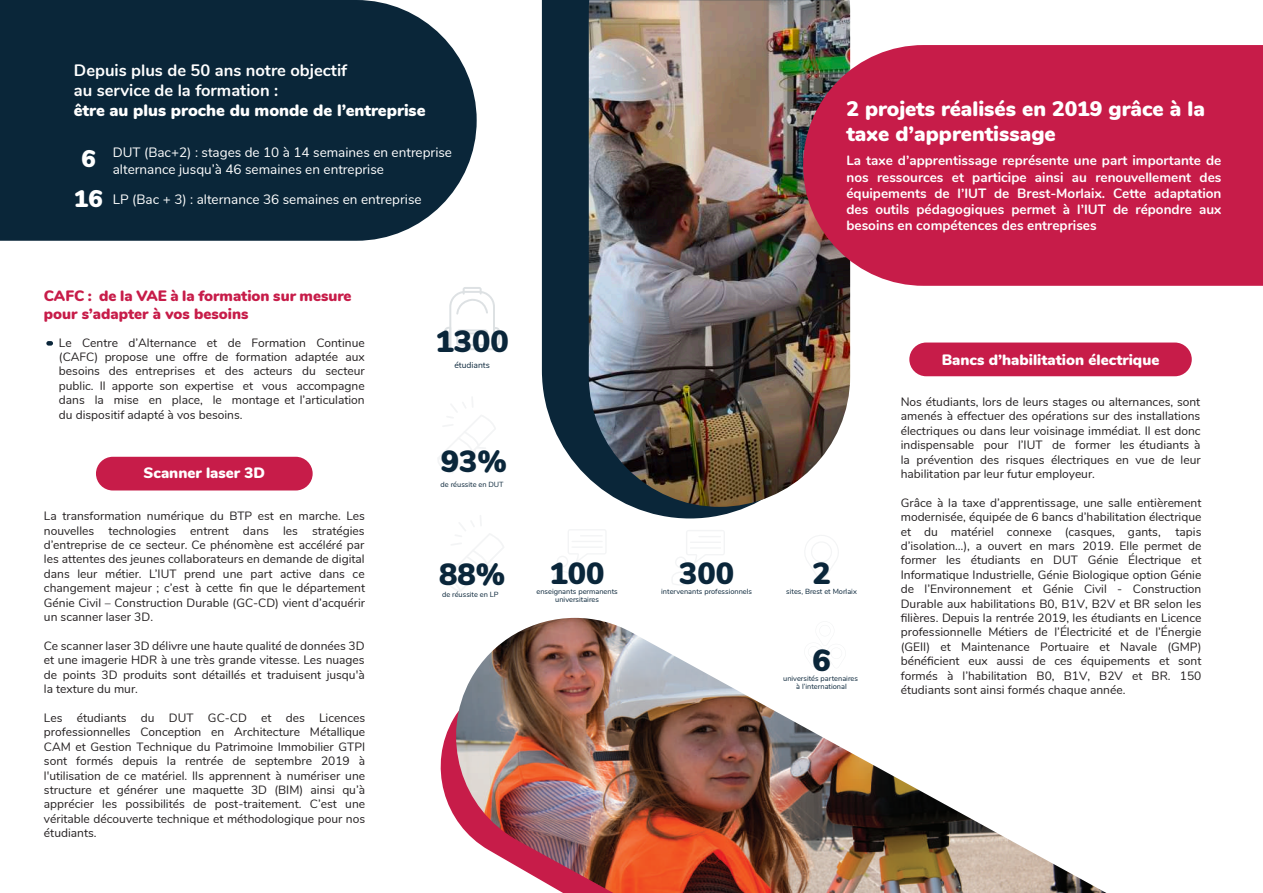
<style>
.page{position:relative;width:1263px;height:893px;background:#fff}
.page>*{position:absolute;margin:0;border:0;box-sizing:border-box;transform-origin:0 0}
.t1{font:900 30.6px "Nunito";color:#0a263a}
.t2{font:900 24px "Nunito";color:#fff}
.t3{font:900 21px/25.2px "Nunito";color:#fff}
.t4{font:700 16.5px/19.8px "Nunito";color:#fff}
.t5{font:900 16.5px "Nunito";color:#fff}
.t6{font:900 15px/18px "Nunito";color:#c71c49}
.t7{font:900 15px "Nunito";color:#fff}
.t8{font:700 13.5px/16.2px "Nunito";color:#fff;text-align:justify}
.t9{font:13.5px/16.2px "Nunito";color:#fff}
.t10{font:12px/14.4px "Nunito";color:#231f20;text-align:justify}
.t11{font:8.55px "Nunito";color:#0a263a}
.t12{font:7.35px/8.4px "Nunito";color:#0a263a;text-align:center}
</style>
<div class="page">
<svg style="left:542px;top:0;width:205px;height:518px;fill:#0a2639"></svg>
<img style="left:589px;top:0;width:261px;height:507px">
<div style="left:803px;top:45px;width:460px;height:241px;background:#c71c49"></div>
<svg style="left:46px;top:341px;width:7px;height:5px"></svg>
<div style="left:0;top:0;width:477px;height:241px;background:#0a2639"></div>
<div style="left:909px;top:343px;width:283px;height:33px;background:#c71c49;border-radius:17px"></div>
<div style="left:96px;top:457px;width:217px;height:33px;background:#c71c49;border-radius:17px"></div>
<img style="left:440px;top:618px;width:666px;height:275px">
<svg style="left:672px;top:530px;width:53px;height:55px"></svg>
<hr style="left:690px;top:541px;width:31px;height:2px;background:#0a263a">
<hr style="left:690px;top:547px;width:31px;height:2px;background:#0a263a">
<svg style="left:553px;top:529px;width:53px;height:55px"></svg>
<hr style="left:580px;top:535px;width:23px;height:2px;background:#0a263a">
<hr style="left:571px;top:541px;width:32px;height:1px;background:#0a263a">
<hr style="left:571px;top:546px;width:32px;height:2px;background:#0a263a">
<svg style="left:438px;top:397px;width:58px;height:76px"></svg>
<svg style="left:446px;top:515px;width:58px;height:77px"></svg>
<svg style="left:444px;top:287px;width:56px;height:63px"></svg>
<svg style="left:805px;top:535px;width:34px;height:44px"></svg>
<svg style="left:804px;top:621px;width:42px;height:47px"></svg>
<h3 class="t4" style="left:74px;top:60px;width:275px">Depuis plus de 50 ans notre objectif au service de la formation :</h3>
<h3 class="t5" style="left:74px;top:98px;width:353px">être au plus proche du monde de l’entreprise</h3>
<h2 class="t2" style="left:82px;top:141px;width:16px">6</h2>
<h2 class="t2" style="left:74px;top:181px;width:30px">16</h2>
<p class="t9" style="left:113px;top:144px;width:341px">DUT (Bac+2) : stages de 10 à 14 semaines en entreprise alternance jusqu’à 46 semaines en entreprise</p>
<p class="t9" style="left:113px;top:191px;width:310px">LP (Bac + 3) : alternance 36 semaines en entreprise</p>
<p class="t6" style="left:44px;top:286px;width:309px">CAFC : de la VAE à la formation sur mesure pour s’adapter à vos besoins</p>
<p class="t10" style="left:59px;top:335px;width:307px">Le Centre d’Alternance et de Formation Continue (CAFC) propose une offre de formation adaptée aux besoins des entreprises et des acteurs du secteur public. Il apporte son expertise et vous accompagne dans la mise en place, le montage et l’articulation du dispositif adapté à vos besoins.</p>
<p class="t7" style="left:144px;top:462px;width:123px">Scanner laser 3D</p>
<p class="t10" style="left:44px;top:508px;width:323px">La transformation numérique du BTP est en marche. Les nouvelles technologies entrent dans les stratégies d’entreprise de ce secteur. Ce phénomène est accéléré par les attentes des jeunes collaborateurs en demande de digital dans leur métier. L’IUT prend une part active dans ce changement majeur ; c’est à cette fin que le département Génie Civil – Construction Durable (GC-CD) vient d’acquérir un scanner laser 3D.</p>
<p class="t10" style="left:44px;top:638px;width:322px">Ce scanner laser 3D délivre une haute qualité de données 3D et une imagerie HDR à une très grande vitesse. Les nuages de points 3D produits sont détaillés et traduisent jusqu'à la texture du mur.</p>
<p class="t10" style="left:44px;top:710px;width:323px">Les étudiants du DUT GC-CD et des Licences professionnelles Conception en Architecture Métallique CAM et Gestion Technique du Patrimoine Immobilier GTPI sont formés depuis la rentrée de septembre 2019 à l'utilisation de ce matériel. Ils apprennent à numériser une structure et générer une maquette 3D (BIM) ainsi qu’à apprécier les possibilités de post-traitement. C’est une véritable découverte technique et méthodologique pour nos étudiants.</p>
<h1 class="t1" style="left:435px;top:319px;width:75px">1300</h1>
<p class="t11" style="left:454px;top:359px;width:37px">étudiants</p>
<h1 class="t1" style="left:441px;top:438px;width:68px">93%</h1>
<p class="t12" style="left:441px;top:480px;width:65px">de réussite en DUT</p>
<h1 class="t1" style="left:439px;top:551px;width:68px">88%</h1>
<p class="t12" style="left:442px;top:589px;width:58px">de réussite en LP</p>
<h1 class="t1" style="left:550px;top:550px;width:56px">100</h1>
<p class="t12" style="left:536px;top:586px;width:83px">enseignants permanents universitaires</p>
<h3 class="t3" style="left:846px;top:95px;width:360px">2 projets réalisés en 2019 grâce à la taxe d’apprentissage</h3>
<p class="t8" style="left:846px;top:152px;width:376px">La taxe d’apprentissage représente une part importante de nos ressources et participe ainsi au renouvellement des équipements de l’IUT de Brest-Morlaix. Cette adaptation des outils pédagogiques permet à l’IUT de répondre aux besoins en compétences des entreprises</p>
<h1 class="t1" style="left:679px;top:551px;width:56px">300</h1>
<p class="t12" style="left:661px;top:587px;width:92px">intervenants professionnels</p>
<h1 class="t1" style="left:812px;top:550px;width:20px">2</h1>
<p class="t12" style="left:786px;top:586px;width:72px">sites, Brest et Morlaix</p>
<h1 class="t1" style="left:812px;top:638px;width:20px">6</h1>
<p class="t12" style="left:783px;top:674px;width:76px">universités partenaires à l’international</p>
<p class="t7" style="left:942px;top:349px;width:219px">Bancs d’habilitation électrique</p>
<p class="t10" style="left:901px;top:394px;width:301px">Nos étudiants, lors de leurs stages ou alternances, sont amenés à effectuer des opérations sur des installations électriques ou dans leur voisinage immédiat. Il est donc indispensable pour l’IUT de former les étudiants à la prévention des risques électriques en vue de leur habilitation par leur futur employeur.</p>
<p class="t10" style="left:901px;top:495px;width:302px">Grâce à la taxe d’apprentissage, une salle entièrement modernisée, équipée de 6 bancs d’habilitation électrique et du matériel connexe (casques, gants, tapis d’isolation…), a ouvert en mars 2019. Elle permet de former les étudiants en DUT Génie Électrique et Informatique Industrielle, Génie Biologique option Génie de l’Environnement et Génie Civil - Construction Durable aux habilitations B0, B1V, B2V et BR selon les filières. Depuis la rentrée 2019, les étudiants en Licence professionnelle Métiers de l’Électricité et de l’Énergie (GEII) et Maintenance Portuaire et Navale (GMP) bénéficient eux aussi de ces équipements et sont formés à l’habilitation B0, B1V, B2V et BR. 150 étudiants sont ainsi formés chaque année.</p>
</div>
